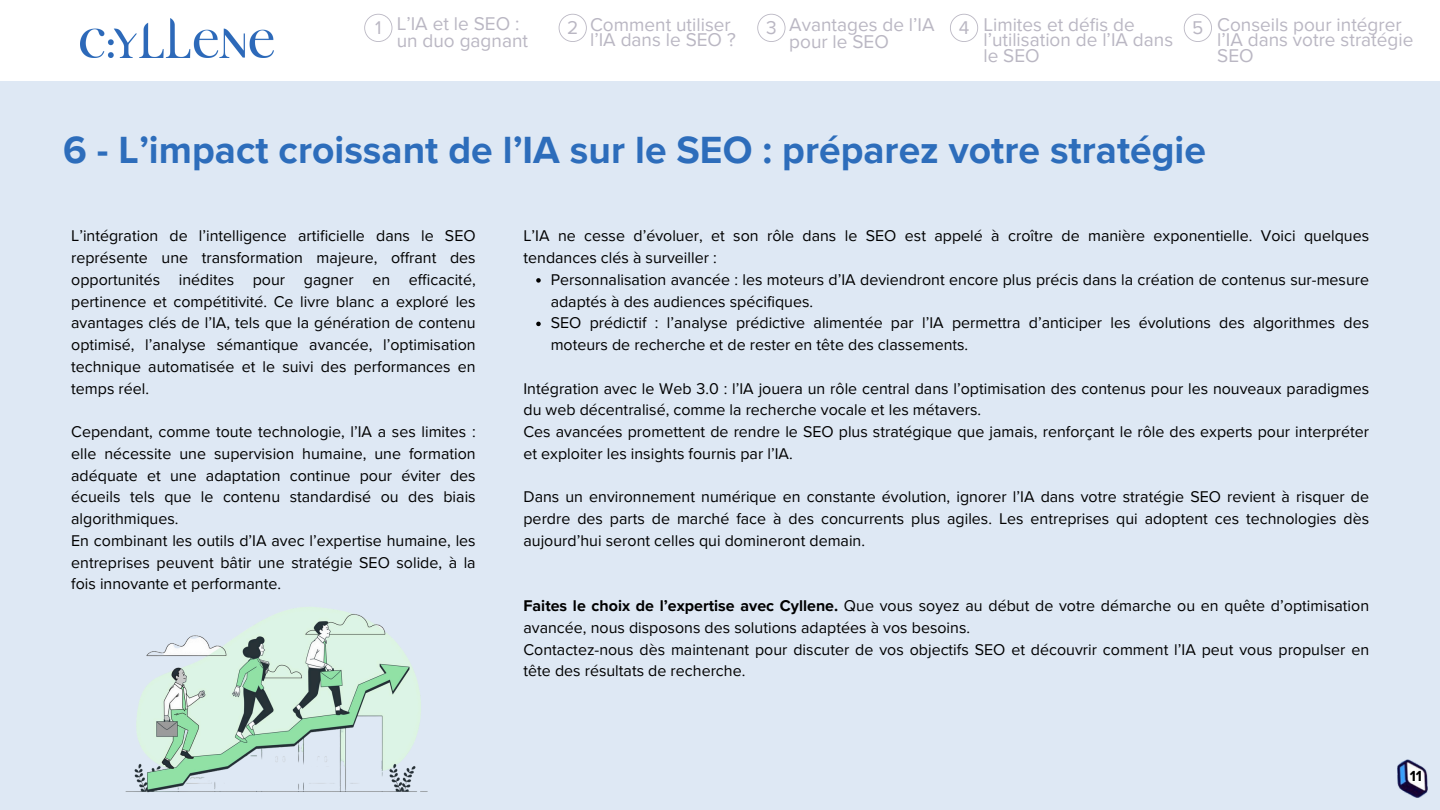
<style>
.page{position:relative;width:1440px;height:810px;background:#fff}
.page>*{position:absolute;margin:0;border:0;box-sizing:border-box;transform-origin:0 0}
.t1{font:700 39px "Proxima Nova";color:#2d6dbb}
.t2{font:19px/15.8px "Proxima Nova";color:#bab7c3}
.t3{font:16px/21.8px "Proxima Nova";color:#000}
.t4{font:700 15px "Proxima Nova";color:#000}
.s1{font-weight:700}
</style>
<div class="page">
<div style="left:0;top:81px;width:1440px;height:729px;background:#dee8f4"></div>
<img style="left:1397px;top:759px;width:31px;height:39px">
<img style="left:81px;top:18px;width:192px;height:39px">
<img style="left:125px;top:607px;width:303px;height:186px">
<svg style="left:536px;top:278px;width:5px;height:5px"></svg>
<svg style="left:536px;top:322px;width:5px;height:4px"></svg>
<svg style="left:364px;top:14px;width:28px;height:28px"></svg>
<svg style="left:559px;top:14px;width:28px;height:28px"></svg>
<svg style="left:757px;top:14px;width:28px;height:28px"></svg>
<svg style="left:950px;top:14px;width:28px;height:28px"></svg>
<svg style="left:1184px;top:14px;width:28px;height:28px"></svg>
<p class="t2" style="left:375px;top:20px;width:8px">1</p>
<p class="t2" style="left:567px;top:20px;width:13px">2</p>
<p class="t2" style="left:766px;top:20px;width:12px">3</p>
<p class="t2" style="left:959px;top:20px;width:12px">4</p>
<p class="t2" style="left:1217px;top:17px;width:198px">Conseils pour intégrer l’IA dans votre stratégie<br>SEO</p>
<p class="t2" style="left:397px;top:16px;width:133px;line-height:16.5px">L’IA et le SEO : un duo gagnant</p>
<p class="t2" style="left:590px;top:17px;width:147px">Comment utiliser l’IA dans le SEO ?</p>
<h2 class="t2" style="left:789px;top:16px;width:147px;line-height:17.2px">Avantages de l’IA pour le SEO</h2>
<h1 class="t2" style="left:983px;top:17px;width:191px">Limites et défis de l’utilisation de l’IA dans le SEO</h1>
<p class="t2" style="left:1192px;top:20px;width:13px">5</p>
<p class="t1" style="left:63px;top:127px;width:1144px">6 - L’impact croissant de l’IA sur le SEO : préparez votre stratégie</p>
<p class="t3" style="left:71px;top:226px;width:406px;text-align:justify">L’intégration de l’intelligence artificielle dans le SEO représente une transformation majeure, offrant des opportunités inédites pour gagner en efficacité, pertinence et compétitivité. Ce livre blanc a exploré les avantages clés de l’IA, tels que la génération de contenu optimisé, l’analyse sémantique avancée, l’optimisation technique automatisée et le suivi des performances en temps réel.</p>
<h2 class="t3" style="left:71px;top:421px;width:406px;text-align:justify">Cependant, comme toute technologie, l’IA a ses limites : elle nécessite une supervision humaine, une formation adéquate et une adaptation continue pour éviter des écueils tels que le contenu standardisé ou des biais algorithmiques.</h2>
<p class="t3" style="left:71px;top:530px;width:406px;text-align:justify">En combinant les outils d’IA avec l’expertise humaine, les entreprises peuvent bâtir une stratégie SEO solide, à la fois innovante et performante.</p>
<p class="t3" style="left:523px;top:226px;width:847px">L’IA ne cesse d’évoluer, et son rôle dans le SEO est appelé à croître de manière exponentielle. Voici quelques tendances clés à surveiller :</p>
<p class="t3" style="left:551px;top:269px;width:820px">Personnalisation avancée : les moteurs d’IA deviendront encore plus précis dans la création de contenus sur-mesure adaptés à des audiences spécifiques.</p>
<p class="t3" style="left:551px;top:313px;width:820px">SEO prédictif : l’analyse prédictive alimentée par l’IA permettra d’anticiper les évolutions des algorithmes des moteurs de recherche et de rester en tête des classements.</p>
<h2 class="t3" style="left:523px;top:378px;width:847px">Intégration avec le Web 3.0 : l’IA jouera un rôle central dans l’optimisation des contenus pour les nouveaux paradigmes du web décentralisé, comme la recherche vocale et les métavers.</h2>
<p class="t3" style="left:523px;top:421px;width:847px">Ces avancées promettent de rendre le SEO plus stratégique que jamais, renforçant le rôle des experts pour interpréter et exploiter les insights fournis par l’IA.</p>
<p class="t3" style="left:523px;top:487px;width:847px;text-align:justify">Dans un environnement numérique en constante évolution, ignorer l’IA dans votre stratégie SEO revient à risquer de perdre des parts de marché face à des concurrents plus agiles. Les entreprises qui adoptent ces technologies dès aujourd’hui seront celles qui domineront demain.</p>
<h2 class="t3" style="left:523px;top:595px;width:847px"><span class="s1">Faites le choix de l’expertise avec Cyllene.</span> Que vous soyez au début de votre démarche ou en quête d’optimisation avancée, nous disposons des solutions adaptées à vos besoins.</h2>
<p class="t3" style="left:523px;top:639px;width:847px">Contactez-nous dès maintenant pour discuter de vos objectifs SEO et découvrir comment l’IA peut vous propulser en tête des résultats de recherche.</p>
<h2 class="t4" style="left:1410px;top:767px;width:14px">11</h2>
</div>
